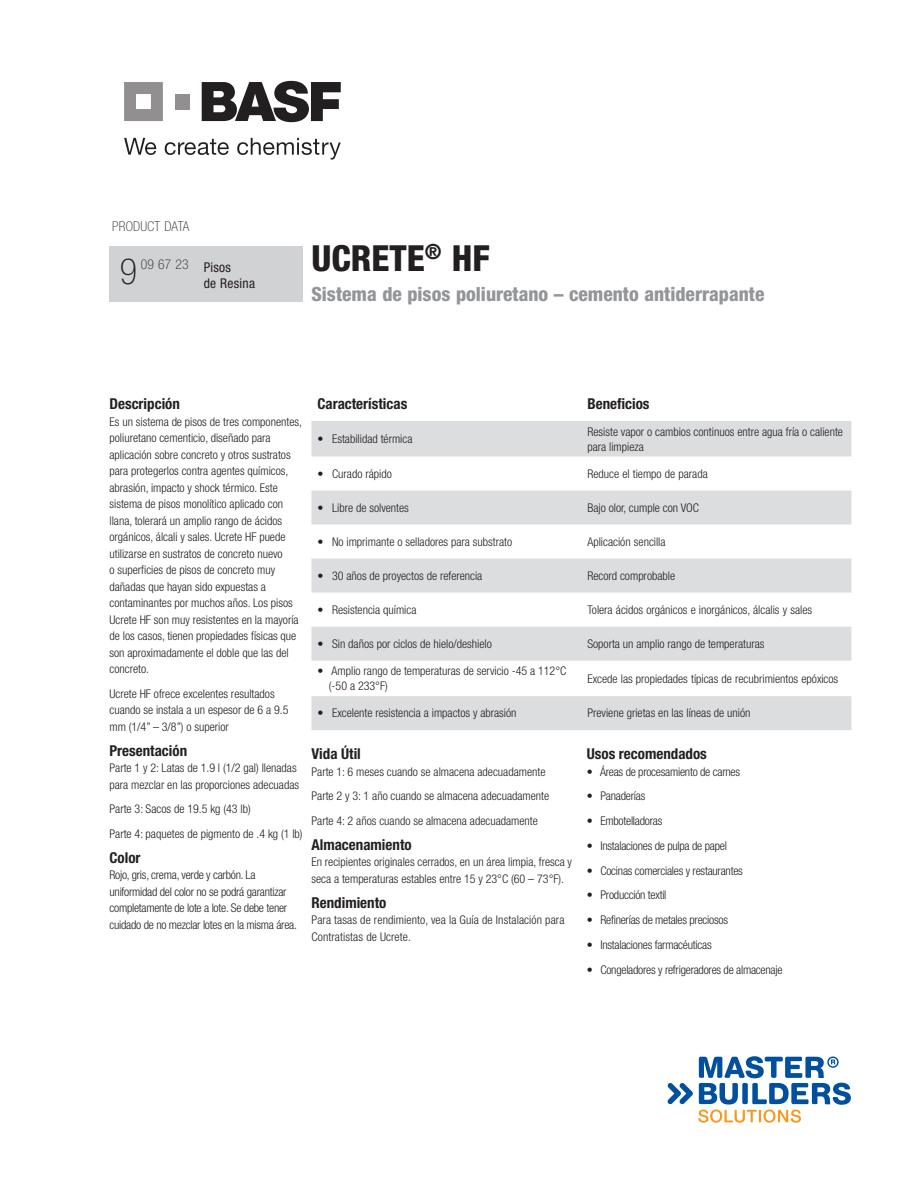
<style>
.page{position:relative;width:918px;height:1188px;background:#fff}
.page>*{position:absolute;margin:0;border:0;box-sizing:border-box;transform-origin:0 0}
.t1{font:800 condensed 36px "Helvetica Neue LT Std";color:#231f20}
.t2{font:100 condensed 36px "Helvetica Neue LT Std";color:#231f20}
.t3{font:800 condensed 19.5px "Helvetica Neue LT Std";color:#939598}
.t4{font:700 condensed 15px "Helvetica Neue LT Std";color:#231f20}
.t5{font:100 condensed 13.5px "Helvetica Neue LT Std";letter-spacing:.02em;color:#231f20}
.t6{font:condensed 13.5px/16.2px "Helvetica Neue LT Std";letter-spacing:.02em;color:#231f20}
.t7{font:300 condensed 12px/16.5px "Helvetica Neue LT Std";color:#231f20}
.t8{font:300 condensed 12px/16.5px "Helvetica Neue LT Std";letter-spacing:-.02em;color:#231f20}
</style>
<div class="page">
<svg style="left:311px;top:421px;width:540px;height:309px;fill:#dcdddf"></svg>
<svg style="left:668px;top:1056px;width:183px;height:67px"></svg>
<svg style="left:124px;top:82px;width:39px;height:39px;background:#a1a0a0"></svg>
<div style="left:175px;top:94px;width:15px;height:15px;background:#918f8f"></div>
<svg style="left:202px;top:81px;width:139px;height:41px"></svg>
<svg style="left:124px;top:138px;width:32px;height:17px"></svg>
<svg style="left:165px;top:139px;width:64px;height:16px"></svg>
<svg style="left:237px;top:138px;width:104px;height:22px"></svg>
<div style="left:109px;top:246px;width:194px;height:55px;background:#d1d2d4"></div>
<p class="t5" style="left:112px;top:219px;width:79px">PRODUCT DATA</p>
<h1 class="t2" style="left:120px;top:251px;width:19px">9</h1>
<p class="t5" style="left:141px;top:257px;width:49px">09 67 23</p>
<p class="t6" style="left:204px;top:259px;width:53px">Pisos<br>de Resina</p>
<h1 class="t1" style="left:311px;top:236px;width:180px">UCRETE<sup>®</sup> HF</h1>
<h2 class="t3" style="left:311px;top:282px;width:455px">Sistema de pisos poliuretano – cemento antiderrapante</h2>
<p class="t4" style="left:109px;top:395px;width:72px">Descripción</p>
<p class="t7" style="left:109px;top:413px;width:194px">Es un sistema de pisos de tres componentes, poliuretano cementicio, diseñado para aplicación sobre concreto y otros sustratos para protegerlos contra agentes químicos, abrasión, impacto y shock térmico. Este sistema de pisos monolítico aplicado con llana, tolerará un amplio rango de ácidos orgánicos, álcali y sales. Ucrete HF puede utilizarse en sustratos de concreto nuevo<br>o superficies de pisos de concreto muy dañadas que hayan sido expuestas a contaminantes por muchos años. Los pisos Ucrete HF son muy resistentes en la mayoría de los casos, tienen propiedades físicas que son aproximadamente el doble que las del concreto.</p>
<p class="t7" style="left:109px;top:685px;width:181px">Ucrete HF ofrece excelentes resultados cuando se instala a un espesor de 6 a 9.5 mm (1/4” – 3/8”) o superior</p>
<p class="t4" style="left:109px;top:741px;width:79px">Presentación</p>
<p class="t7" style="left:109px;top:760px;width:191px">Parte 1 y 2: Latas de 1.9 l (1/2 gal) llenadas para mezclar en las proporciones adecuadas</p>
<p class="t7" style="left:109px;top:797px;width:195px;line-height:24.8px">Parte 3: Sacos de 19.5 kg (43 lb)<br>Parte 4: paquetes de pigmento de .4 kg (1 lb)</p>
<p class="t4" style="left:109px;top:848px;width:33px">Color</p>
<p class="t8" style="left:109px;top:867px;width:189px">Rojo, gris, crema, verde y carbón. La uniformidad del color no se podrá garantizar completamente de lote a lote. Se debe tener cuidado de no mezclar lotes en la misma área.</p>
<p class="t4" style="left:317px;top:395px;width:91px">Características</p>
<p class="t4" style="left:587px;top:395px;width:64px">Beneficios</p>
<p class="t7" style="left:317px;top:430px;width:97px">• Estabilidad térmica</p>
<p class="t7" style="left:587px;top:424px;width:257px;line-height:15px">Resiste vapor o cambios continuos entre agua fría o caliente para limpieza</p>
<p class="t7" style="left:317px;top:465px;width:76px">• Curado rápido</p>
<p class="t7" style="left:587px;top:465px;width:122px">Reduce el tiempo de parada</p>
<p class="t7" style="left:317px;top:499px;width:93px">• Libre de solventes</p>
<p class="t7" style="left:587px;top:499px;width:113px">Bajo olor, cumple con VOC</p>
<p class="t7" style="left:317px;top:533px;width:196px">• No imprimante o selladores para substrato</p>
<p class="t7" style="left:587px;top:533px;width:80px">Aplicación sencilla</p>
<p class="t7" style="left:317px;top:567px;width:166px">• 30 años de proyectos de referencia</p>
<p class="t7" style="left:587px;top:567px;width:89px">Record comprobable</p>
<p class="t7" style="left:317px;top:601px;width:101px">• Resistencia química</p>
<p class="t7" style="left:587px;top:601px;width:226px">Tolera ácidos orgánicos e inorgánicos, álcalis y sales</p>
<p class="t7" style="left:317px;top:635px;width:176px">• Sin daños por ciclos de hielo/deshielo</p>
<p class="t7" style="left:587px;top:635px;width:179px">Soporta un amplio rango de temperaturas</p>
<p class="t7" style="left:329px;top:663px;width:239px;line-height:15px;text-indent:-12px">• Amplio rango de temperaturas de servicio -45 a 112°C (-50 a 233°F)</p>
<p class="t7" style="left:587px;top:670px;width:252px">Excede las propiedades típicas de recubrimientos epóxicos</p>
<p class="t7" style="left:317px;top:705px;width:201px">• Excelente resistencia a impactos y abrasión</p>
<p class="t7" style="left:587px;top:705px;width:165px">Previene grietas en las líneas de unión</p>
<p class="t4" style="left:587px;top:745px;width:122px">Usos recomendados</p>
<p class="t8" style="left:587px;top:763px;width:155px">• Áreas de procesamiento de carnes</p>
<p class="t8" style="left:587px;top:788px;width:60px">• Panaderías</p>
<p class="t8" style="left:587px;top:812px;width:77px">• Embotelladoras</p>
<p class="t8" style="left:587px;top:837px;width:142px">• Instalaciones de pulpa de papel</p>
<p class="t8" style="left:587px;top:862px;width:158px">• Cocinas comerciales y restaurantes</p>
<p class="t8" style="left:587px;top:887px;width:81px">• Producción textil</p>
<p class="t8" style="left:587px;top:912px;width:143px">• Refinerías de metales preciosos</p>
<p class="t8" style="left:587px;top:936px;width:126px">• Instalaciones farmacéuticas</p>
<p class="t8" style="left:587px;top:961px;width:197px">• Congeladores y refrigeradores de almacenaje</p>
<p class="t4" style="left:311px;top:745px;width:51px">Vida Útil</p>
<p class="t7" style="left:311px;top:759px;width:239px;line-height:24.8px">Parte 1: 6 meses cuando se almacena adecuadamente<br>Parte 2 y 3: 1 año cuando se almacena adecuadamente<br>Parte 4: 2 años cuando se almacena adecuadamente</p>
<p class="t4" style="left:311px;top:835px;width:102px">Almacenamiento</p>
<p class="t7" style="left:311px;top:854px;width:262px">En recipientes originales cerrados, en un área limpia, fresca y seca a temperaturas estables entre 15 y 23°C (60 – 73°F).</p>
<p class="t4" style="left:311px;top:893px;width:76px">Rendimiento</p>
<p class="t7" style="left:311px;top:911px;width:255px">Para tasas de rendimiento, vea la Guía de Instalación para<br>Contratistas de Ucrete.</p>
</div>
